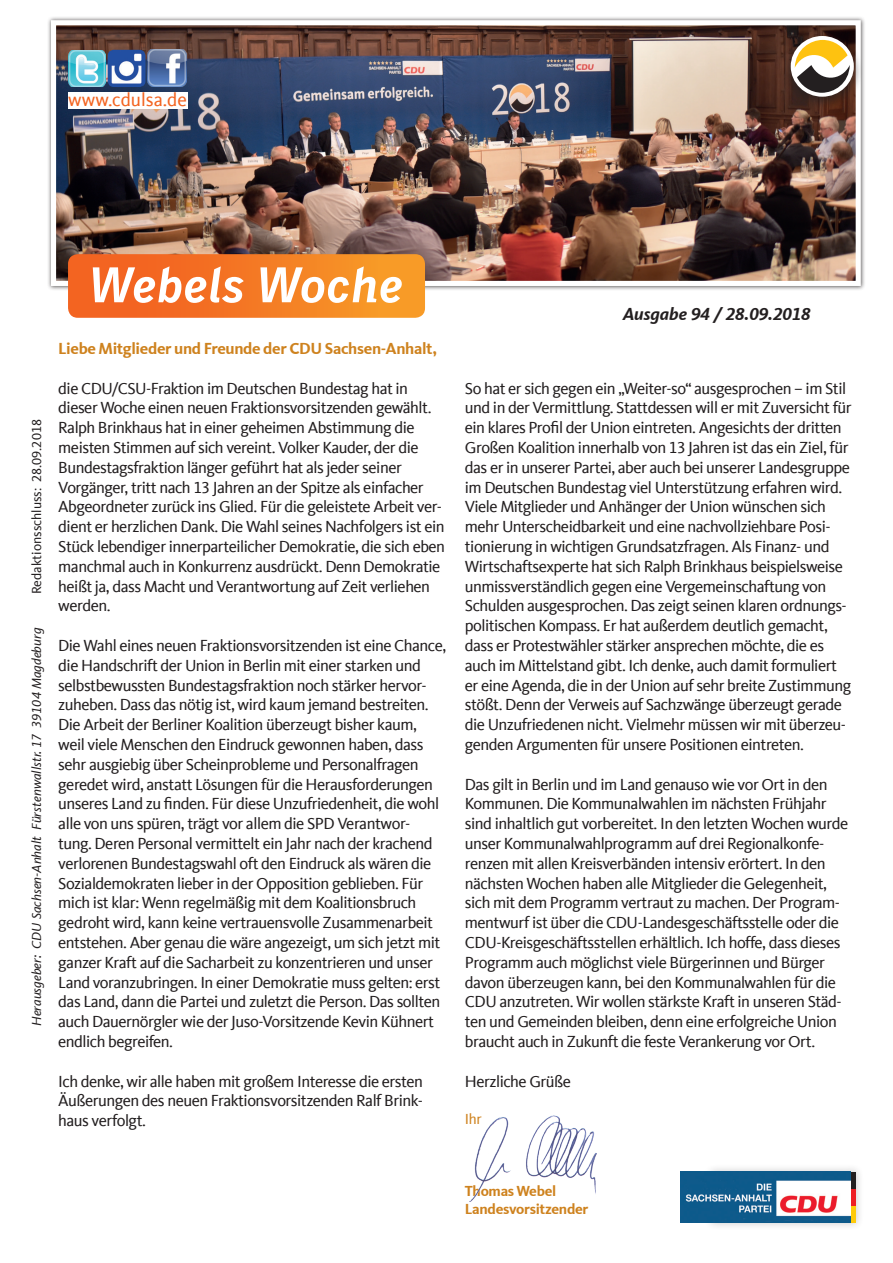
<style>
.page{position:relative;width:893px;height:1263px;background:#fff}
.page>*{position:absolute;margin:0;border:0;box-sizing:border-box;transform-origin:0 0}
.t1{font:italic 700 50.1px "CDU Skopex";color:#fff}
.t2{font:19.05px "CDU Kievit Tab";color:#f36421}
.t3{font:italic 700 18px "CDU Kievit Tab";color:#231f20}
.t4{font:16.5px/19.8px "CDU Kievit Tab";letter-spacing:-.03em;color:#231f20}
.t5{font:700 16.5px "CDU Kievit Tab";letter-spacing:-.02em;color:#ce821e}
.t6{font:700 15px/18px "CDU Kievit Tab";letter-spacing:-.02em;color:#ce821e}
.t7{font:15px "CDU Kievit Tab";color:#ce821e}
.t8{font:italic 13.5px "CDU Kievit Tab";color:#231f20}
.t9{font:13.5px "CDU Kievit Tab";color:#231f20}
</style>
<div class="page">
<div style="left:47px;top:16px;width:818px;height:274px;background:#231f20;opacity:.75"></div>
<img style="left:57px;top:26px;width:798px;height:254px">
<div style="left:51px;top:20px;width:810px;height:266px;border:5px solid #fff"></div>
<div style="left:781px;top:32px;width:82px;height:79px;background:#231f20;opacity:.75"></div>
<div style="left:791px;top:36px;width:63px;height:61px;background:#fff;border-radius:50%"></div>
<svg style="left:795px;top:40px;width:55px;height:53px"></svg>
<div style="left:704px;top:1163px;width:160px;height:68px;background:#231f20;opacity:.24"></div>
<div style="left:850px;top:1171px;width:6px;height:17px;background:#231f20"></div>
<div style="left:850px;top:1188px;width:6px;height:17px;background:#ee1d23"></div>
<div style="left:850px;top:1205px;width:6px;height:17px;background:#feca0a"></div>
<img style="left:680px;top:1171px;width:170px;height:51px">
<svg style="left:68px;top:254px;width:357px;height:64px;background:#f47b25"></svg>
<img style="left:470px;top:1116px;width:127px;height:85px">
<img style="left:68px;top:50px;width:38px;height:37px">
<img style="left:147px;top:49px;width:39px;height:38px">
<img style="left:108px;top:50px;width:37px;height:37px">
<div style="left:68px;top:92px;width:119px;height:16px;background:#fff"></div>
<p class="t2" style="left:68px;top:89px;width:120px">www.cdulsa.de</p>
<h1 class="t1" style="left:90px;top:255px;width:315px">Webels Woche</h1>
<p class="t9" style="left:29px;top:594px;width:176px;rotate:-90deg">Redaktionsschluss: 28.09.2018</p>
<p class="t8" style="left:29px;top:1026px;width:400px;rotate:-90deg">Herausgeber: CDU Sachsen-Anhalt Fürstenwallstr. 17 39104 Magdeburg</p>
<p class="t5" style="left:58px;top:339px;width:380px">Liebe Mitglieder und Freunde der CDU Sachsen-Anhalt,</p>
<p class="t4" style="left:58px;top:378px;width:388px">die CDU/CSU-Fraktion im Deutschen Bundestag hat in dieser Woche einen neuen Fraktionsvorsitzenden gewählt.<br>Ralph Brinkhaus hat in einer geheimen Abstimmung die meisten Stimmen auf sich vereint. Volker Kauder, der die Bundestagsfraktion länger geführt hat als jeder seiner Vorgänger, tritt nach 13 Jahren an der Spitze als einfacher Abgeordneter zurück ins Glied. Für die geleistete Arbeit ver&shy;dient er herzlichen Dank. Die Wahl seines Nachfolgers ist ein Stück lebendiger innerparteilicher Demokratie, die sich eben manchmal auch in Konkurrenz ausdrückt. Denn Demokratie heißt ja, dass Macht und Verantwortung auf Zeit verliehen werden.</p>
<p class="t4" style="left:58px;top:636px;width:389px">Die Wahl eines neuen Fraktionsvorsitzenden ist eine Chance, die Handschrift der Union in Berlin mit einer starken und selbstbewussten Bundestagsfraktion noch stärker hervor&shy;zuheben. Dass das nötig ist, wird kaum jemand bestreiten.<br>Die Arbeit der Berliner Koalition überzeugt bisher kaum, weil viele Menschen den Eindruck gewonnen haben, dass sehr ausgiebig über Scheinprobleme und Personalfragen geredet wird, anstatt Lösungen für die Herausforderungen unseres Land zu finden. Für diese Unzufriedenheit, die wohl alle von uns spüren, trägt vor allem die SPD Verantwor&shy;tung. Deren Personal vermittelt ein Jahr nach der krachend verlorenen Bundestagswahl oft den Eindruck als wären die Sozialdemokraten lieber in der Opposition geblieben. Für mich ist klar: Wenn regelmäßig mit dem Koalitionsbruch gedroht wird, kann keine vertrauensvolle Zusammenarbeit entstehen. Aber genau die wäre angezeigt, um sich jetzt mit ganzer Kraft auf die Sacharbeit zu konzentrieren und unser Land voranzubringen. In einer Demokratie muss gelten: erst das Land, dann die Partei und zuletzt die Person. Das sollten auch Dauernörgler wie der Juso-Vorsitzende Kevin Kühnert endlich begreifen.</p>
<p class="t4" style="left:58px;top:1071px;width:366px;text-align:justify">Ich denke, wir alle haben mit großem Interesse die ersten Äußerungen des neuen Fraktionsvorsitzenden Ralf Brink&shy;haus verfolgt.</p>
<p class="t3" style="left:623px;top:303px;width:189px">Ausgabe 94 / 28.09.2018</p>
<p class="t4" style="left:465px;top:378px;width:388px">So hat er sich gegen ein „Weiter-so“ ausgesprochen – im Stil und in der Vermittlung. Stattdessen will er mit Zuversicht für ein klares Profil der Union eintreten. Angesichts der dritten Großen Koalition innerhalb von 13 Jahren ist das ein Ziel, für das er in unserer Partei, aber auch bei unserer Landesgruppe im Deutschen Bundestag viel Unterstützung erfahren wird.<br>Viele Mitglieder und Anhänger der Union wünschen sich mehr Unterscheidbarkeit und eine nachvollziehbare Posi&shy;tionierung in wichtigen Grundsatzfragen. Als Finanz- und Wirtschaftsexperte hat sich Ralph Brinkhaus beispielsweise unmissverständlich gegen eine Vergemeinschaftung von Schulden ausgesprochen. Das zeigt seinen klaren ordnungs&shy;politischen Kompass. Er hat außerdem deutlich gemacht, dass er Protestwähler stärker ansprechen möchte, die es auch im Mittelstand gibt. Ich denke, auch damit formuliert er eine Agenda, die in der Union auf sehr breite Zustimmung stößt. Denn der Verweis auf Sachzwänge überzeugt gerade die Unzufriedenen nicht. Vielmehr müssen wir mit überzeu&shy;genden Argumenten für unsere Positionen eintreten.</p>
<p class="t4" style="left:465px;top:774px;width:385px">Das gilt in Berlin und im Land genauso wie vor Ort in den Kommunen. Die Kommunalwahlen im nächsten Frühjahr sind inhaltlich gut vorbereitet. In den letzten Wochen wurde unser Kommunalwahlprogramm auf drei Regionalkonfe&shy;renzen mit allen Kreisverbänden intensiv erörtert. In den nächsten Wochen haben alle Mitglieder die Gelegenheit, sich mit dem Programm vertraut zu machen. Der Program&shy;mentwurf ist über die CDU-Landesgeschäftsstelle oder die CDU-Kreisgeschäftsstellen erhältlich. Ich hoffe, dass dieses Programm auch möglichst viele Bürgerinnen und Bürger davon überzeugen kann, bei den Kommunalwahlen für die CDU anzutreten. Wir wollen stärkste Kraft in unseren Städ&shy;ten und Gemeinden bleiben, denn eine erfolgreiche Union braucht auch in Zukunft die feste Verankerung vor Ort.</p>
<p class="t4" style="left:465px;top:1071px;width:108px">Herzliche Grüße</p>
<p class="t7" style="left:465px;top:1111px;width:19px">Ihr</p>
<p class="t6" style="left:465px;top:1182px;width:125px">Thomas Webel<br>Landesvorsitzender</p>
</div>
